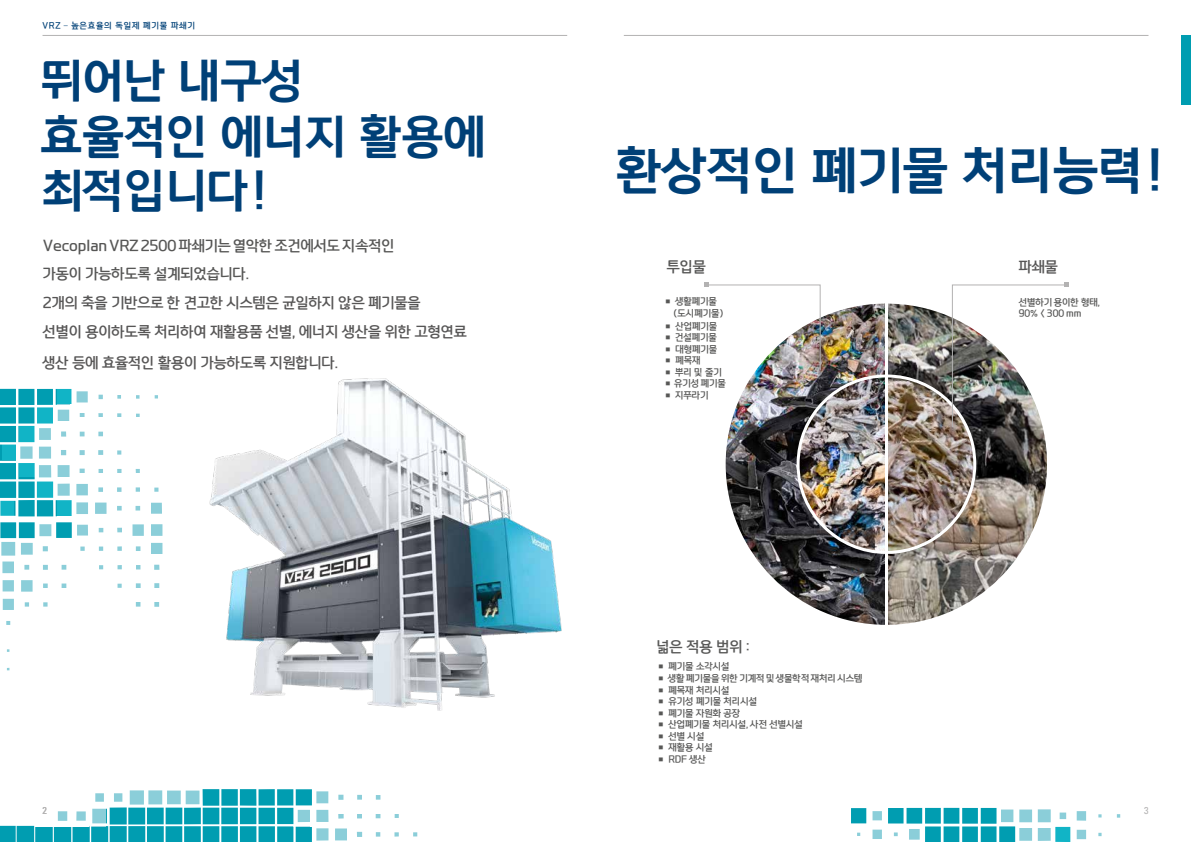
<style>
.page{position:relative;width:1191px;height:842px;background:#fff}
.page>*{position:absolute;margin:0;border:0;box-sizing:border-box;transform-origin:0 0}
.t1{font:700 48px "paybooc OTF Extra";letter-spacing:.015em;color:#004077}
.t2{font:700 44px/54.6px "paybooc OTF Extra";letter-spacing:.02em;color:#004077}
.t3{font:700 14px/28.8px "paybooc";color:#575656}
.t4{font:700 14px/28px "paybooc";color:#575756}
.t5{font:700 14px "paybooc";color:#575756}
.t6{font:700 14px "paybooc";color:#575656}
.t7{font:condensed 10px "Univers LT Pro";color:#b3b2b2}
.t8{font:700 9px/12.3px "paybooc";color:#575756}
.t9{font:700 8px "paybooc";letter-spacing:.1em;color:#004177}
.s1{font-family:"Univers LT Pro";font-weight:400;font-stretch:condensed}
.s2{font-style:inherit}
</style>
<div class="page">
<img style="left:754px;top:555px;width:265px;height:70px">
<img style="left:0;top:389px;width:162px;height:203px">
<div style="left:17px;top:826px;width:17px;height:16px;background:#009db1"></div>
<div style="left:0;top:826px;width:16px;height:16px;background:#009db1"></div>
<img style="left:35px;top:789px;width:382px;height:53px">
<img style="left:851px;top:808px;width:269px;height:34px">
<hr style="left:885px;top:303px;width:2px;height:323px;background:#fff">
<img style="left:209px;top:378px;width:353px;height:333px">
<img style="left:704px;top:283px;width:364px;height:272px">
<div style="left:1181px;top:35px;width:10px;height:70px;background:#009db1"></div>
<hr style="left:43px;top:35px;width:524px;height:1px;background:#b3b2b2">
<hr style="left:624px;top:35px;width:524px;height:1px;background:#b3b2b2">
<p class="t9" style="left:42px;top:21px;width:154px">VRZ <span class="s1">–</span> 높은효율의 독일제 폐기물 파쇄기</p>
<h2 class="t2" style="left:41px;top:53px;width:264px">뛰어난 내구성</h2>
<h2 class="t2" style="left:41px;top:109px;width:446px">효율적인 에너지 활용에 최적입니다!</h2>
<h3 class="t4" style="left:43px;top:232px;width:353px">Vecoplan VRZ 2500 파쇄기는 열악한 조건에서도 지속적인 가동이 가능하도록 설계되었습니다.</h3>
<h3 class="t3" style="left:43px;top:289px;width:426px">2개의 축을 기반으로 한 견고한 시스템은 균일하지 않은 폐기물을<br>선별이 용이하도록 처리하여 재활용품 선별, 에너지 생산을 위한 고형연료</h3>
<h3 class="t3" style="left:43px;top:348px;width:297px">생산 등에 효율적인 활용이 가능하도록 지원합니다.</h3>
<h1 class="t1" style="left:616px;top:140px;width:550px">환상적인 폐기물 처리능력!</h1>
<h3 class="t5" style="left:666px;top:258px;width:41px">투입물</h3>
<p class="t8" style="left:673px;top:295px;width:52px;text-indent:-10px">■ 생활폐기물 (도시폐기<span class="s2">물</span>)</p>
<p class="t8" style="left:663px;top:320px;width:55px">■ 산업폐기물</p>
<p class="t8" style="left:663px;top:331px;width:55px">■ 건설폐기물</p>
<p class="t8" style="left:663px;top:343px;width:55px">■ 대형폐기물</p>
<p class="t8" style="left:663px;top:354px;width:39px">■ 폐목재</p>
<p class="t8" style="left:663px;top:366px;width:60px">■뿌리및줄기</p>
<p class="t8" style="left:663px;top:377px;width:64px">■ 유기성 폐기물</p>
<p class="t8" style="left:663px;top:389px;width:46px">■ 지푸라기</p>
<h3 class="t5" style="left:656px;top:638px;width:95px">넓은 적용 범위 :</h3>
<p class="t8" style="left:656px;top:660px;width:74px">■ 폐기물 소각시설</p>
<p class="t8" style="left:656px;top:672px;width:208px">■ 생활 폐기물을 위한 기계적 및 생물학적 재처리 시스템</p>
<p class="t8" style="left:656px;top:684px;width:74px">■ 폐목재 처리시설</p>
<p class="t8" style="left:656px;top:695px;width:102px">■ 유기성 폐기물 처리시설</p>
<p class="t8" style="left:656px;top:707px;width:85px">■ 폐기물 자원화 공장</p>
<p class="t8" style="left:656px;top:718px;width:148px">■ 산업폐기물 처리시설, 사전 선별시설</p>
<p class="t8" style="left:656px;top:730px;width:49px">■ 선별 시설</p>
<p class="t8" style="left:656px;top:741px;width:58px">■ 재활용 시설</p>
<p class="t8" style="left:656px;top:753px;width:51px">■ RDF 생산</p>
<h3 class="t6" style="left:1018px;top:258px;width:41px">파쇄물</h3>
<p class="t8" style="left:1018px;top:296px;width:83px">선별하기 용이한 형<span class="s2">태</span>,</p>
<p class="t8" style="left:1018px;top:307px;width:64px">90% &lt; 300 mm</p>
<p class="t7" style="left:42px;top:804px;width:6px">2</p>
<p class="t7" style="left:1144px;top:804px;width:6px">3</p>
</div>
